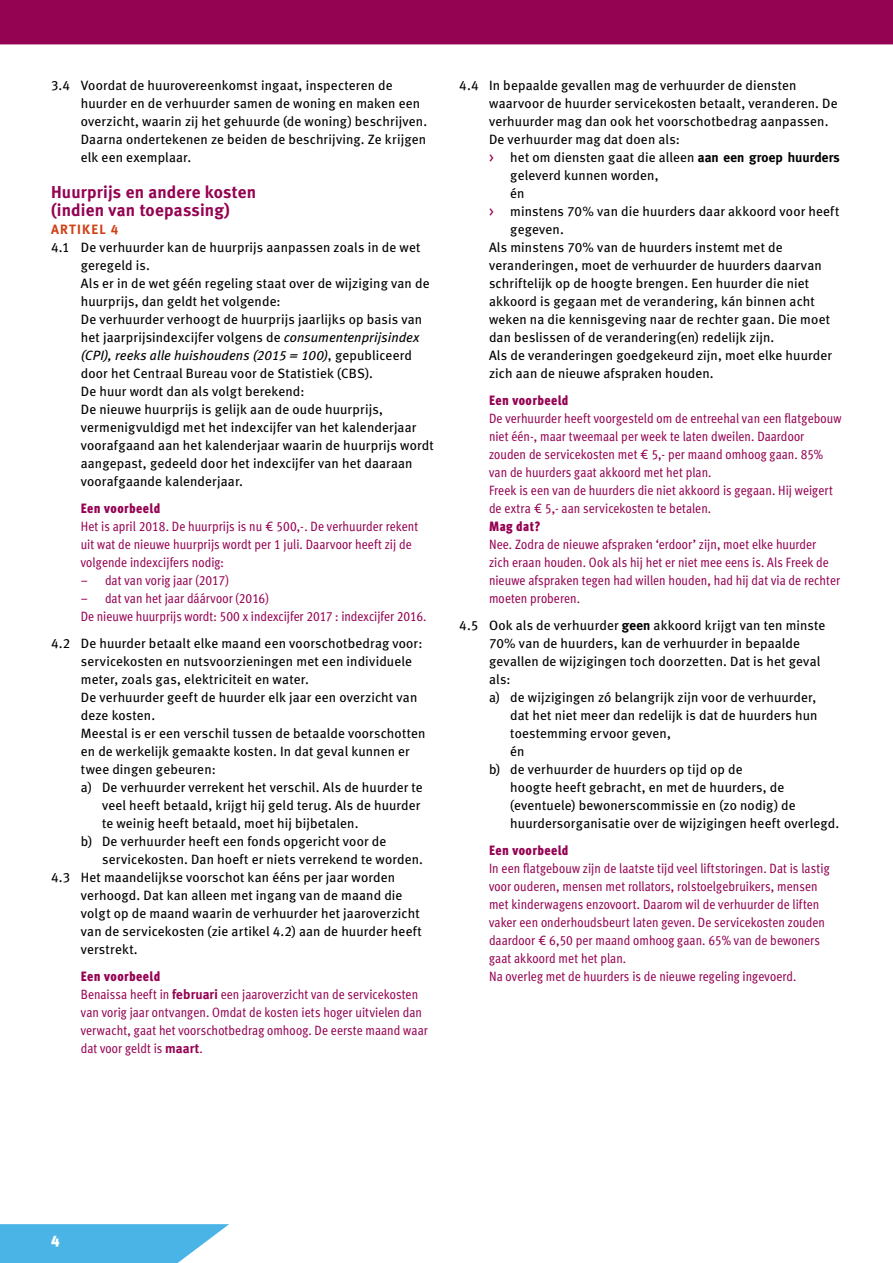
<style>
.page{position:relative;width:893px;height:1263px;background:#fff}
.page>*{position:absolute;margin:0;border:0;box-sizing:border-box;transform-origin:0 0}
.t1{font:17.25px/18px "Meta Bold LF";letter-spacing:.01em;color:#940252}
.t2{font:15px "Meta Black LF";color:#fff}
.t3{font:13.5px/18px "Meta Book LF";letter-spacing:.01em;color:#000}
.t4{font:13.5px/18px "Meta Cond Book LF";letter-spacing:.005em;color:#940252}
.t5{font:13.5px "Meta Cond Black LF";letter-spacing:.035em;color:#940252}
.t6{font:13.5px "Meta Bold LF";letter-spacing:.095em;color:#d04015}
.s1{font-style:italic}
.s2{font-family:"Meta";font-weight:700}
.s3{color:#940252}
</style>
<div class="page">
<svg style="left:0;top:1224px;width:229px;height:39px;background:#5fbce9"></svg>
<div style="left:0;top:0;width:893px;height:44px;background:#940252"></div>
<p class="t3" style="left:81px;top:76px;width:348px;text-indent:-30px">3.4 Voordat de huurovereenkomst ingaat, inspecteren de huurder en de verhuurder samen de woning en maken een overzicht, waarin zij het gehuurde (de woning) beschrijven.<br>Daarna ondertekenen ze beiden de beschrijving. Ze krijgen elk een exemplaar.</p>
<p class="t1" style="left:51px;top:183px;width:207px">Huurprijs en andere kosten (indien van toepassing)</p>
<p class="t6" style="left:51px;top:221px;width:69px">ARTIKEL 4</p>
<p class="t3" style="left:81px;top:238px;width:354px;text-indent:-30px">4.1 De verhuurder kan de huurprijs aanpassen zoals in de wet geregeld is.<br>Als er in de wet géén regeling staat over de wijziging van de huurprijs, dan geldt het volgende:<br>De verhuurder verhoogt de huurprijs jaarlijks op basis van het jaarprijsindexcijfer volgens de <span class="s1">consumentenprijsindex (CPI), reeks alle huishoudens (2015 = 100)</span>, gepubliceerd door het Centraal Bureau voor de Statistiek (CBS).<br>De huur wordt dan als volgt berekend:<br>De nieuwe huurprijs is gelijk aan de oude huurprijs, vermenigvuldigd met het indexcijfer van het kalenderjaar voorafgaand aan het kalenderjaar waarin de huurprijs wordt aangepast, gedeeld door het indexcijfer van het daaraan voorafgaande kalenderjaar.</p>
<p class="t5" style="left:81px;top:500px;width:81px">Een voorbeeld</p>
<p class="t4" style="left:81px;top:517px;width:339px">Het is april 2018. De huurprijs is nu € 500,-. De verhuurder rekent uit wat de nieuwe huurprijs wordt per 1 juli. Daarvoor heeft zij de volgende indexcijfers nodig:</p>
<p class="t4" style="left:81px;top:571px;width:150px">– dat van vorig jaar (2017)</p>
<p class="t4" style="left:81px;top:589px;width:347px">– dat van het jaar dáárvoor (2016)<br>De nieuwe huurprijs wordt: 500 x indexcijfer 2017 : indexcijfer 2016.</p>
<p class="t3" style="left:51px;top:634px;width:373px">4.2 De huurder betaalt elke maand een voorschotbedrag voor:</p>
<p class="t3" style="left:81px;top:652px;width:333px">servicekosten en nutsvoorzieningen met een individuele</p>
<p class="t3" style="left:81px;top:670px;width:229px">meter, zoals gas, elektriciteit en water.</p>
<p class="t3" style="left:81px;top:688px;width:338px">De verhuurder geeft de huurder elk jaar een overzicht van</p>
<p class="t3" style="left:81px;top:706px;width:76px">deze kosten.</p>
<p class="t3" style="left:81px;top:724px;width:346px">Meestal is er een verschil tussen de betaalde voorschotten</p>
<p class="t3" style="left:81px;top:742px;width:331px">en de werkelijk gemaakte kosten. In dat geval kunnen er</p>
<p class="t3" style="left:81px;top:760px;width:136px">twee dingen gebeuren:</p>
<p class="t3" style="left:81px;top:778px;width:343px">a) De verhuurder verrekent het verschil. Als de huurder te</p>
<p class="t3" style="left:102px;top:796px;width:320px">veel heeft betaald, krijgt hij geld terug. Als de huurder</p>
<p class="t3" style="left:102px;top:814px;width:258px">te weinig heeft betaald, moet hij bijbetalen.</p>
<p class="t3" style="left:81px;top:832px;width:307px">b) De verhuurder heeft een fonds opgericht voor de</p>
<p class="t3" style="left:102px;top:850px;width:322px">servicekosten. Dan hoeft er niets verrekend te worden.</p>
<p class="t3" style="left:51px;top:868px;width:346px">4.3 Het maandelijkse voorschot kan ééns per jaar worden</p>
<p class="t3" style="left:81px;top:886px;width:323px">verhoogd. Dat kan alleen met ingang van de maand die</p>
<p class="t3" style="left:81px;top:904px;width:340px">volgt op de maand waarin de verhuurder het jaaroverzicht</p>
<p class="t3" style="left:81px;top:922px;width:343px">van de servicekosten (zie artikel 4.2) aan de huurder heeft</p>
<p class="t3" style="left:81px;top:940px;width:58px">verstrekt.</p>
<p class="t5" style="left:81px;top:968px;width:81px">Een voorbeeld</p>
<p class="t4" style="left:81px;top:985px;width:348px">Benaissa heeft in <span class="s2">februari</span> een jaaroverzicht van de servicekosten van vorig jaar ontvangen. Omdat de kosten iets hoger uitvielen dan verwacht, gaat het voorschotbedrag omhoog. De eerste maand waar dat voor geldt is <span class="s2">maart</span>.</p>
<p class="t3" style="left:459px;top:76px;width:339px">4.4 In bepaalde gevallen mag de verhuurder de diensten</p>
<p class="t3" style="left:489px;top:94px;width:350px">waarvoor de huurder servicekosten betaalt, veranderen. De</p>
<p class="t3" style="left:489px;top:112px;width:341px">verhuurder mag dan ook het voorschotbedrag aanpassen.</p>
<p class="t3" style="left:489px;top:130px;width:192px">De verhuurder mag dat doen als:</p>
<p class="t3" style="left:489px;top:148px;width:352px"><span class="s3">&gt;</span> het om diensten gaat die alleen <span class="s2">aan een groep huurders</span></p>
<p class="t3" style="left:510px;top:166px;width:150px">geleverd kunnen worden,</p>
<p class="t3" style="left:510px;top:184px;width:16px">én</p>
<p class="t3" style="left:489px;top:202px;width:352px"><span class="s3">&gt;</span> minstens 70% van die huurders daar akkoord voor heeft</p>
<p class="t3" style="left:510px;top:220px;width:55px">gegeven.</p>
<p class="t3" style="left:489px;top:238px;width:295px">Als minstens 70% van de huurders instemt met de</p>
<p class="t3" style="left:489px;top:256px;width:334px">veranderingen, moet de verhuurder de huurders daarvan</p>
<p class="t3" style="left:489px;top:274px;width:322px">schriftelijk op de hoogte brengen. Een huurder die niet</p>
<p class="t3" style="left:489px;top:292px;width:327px">akkoord is gegaan met de verandering, kán binnen acht</p>
<p class="t3" style="left:489px;top:310px;width:343px">weken na die kennisgeving naar de rechter gaan. Die moet</p>
<p class="t3" style="left:489px;top:328px;width:287px">dan beslissen of de verandering(en) redelijk zijn.</p>
<p class="t3" style="left:489px;top:346px;width:344px">Als de veranderingen goedgekeurd zijn, moet elke huurder</p>
<p class="t3" style="left:489px;top:364px;width:226px">zich aan de nieuwe afspraken houden.</p>
<p class="t5" style="left:489px;top:392px;width:81px">Een voorbeeld</p>
<p class="t4" style="left:489px;top:409px;width:354px">De verhuurder heeft voorgesteld om de entreehal van een flatgebouw niet één-, maar tweemaal per week te laten dweilen. Daardoor zouden de servicekosten met € 5,- per maand omhoog gaan. 85% van de huurders gaat akkoord met het plan.<br>Freek is een van de huurders die niet akkoord is gegaan. Hij weigert de extra € 5,- aan servicekosten te betalen.</p>
<p class="t5" style="left:489px;top:518px;width:53px">Mag dat?</p>
<p class="t4" style="left:489px;top:535px;width:353px">Nee. Zodra de nieuwe afspraken ‘erdoor’ zijn, moet elke huurder<br>zich eraan houden. Ook als hij het er niet mee eens is. Als Freek de nieuwe afspraken tegen had willen houden, had hij dat via de rechter moeten proberen.</p>
<p class="t3" style="left:459px;top:616px;width:368px">4.5 Ook als de verhuurder <span class="s2">geen</span> akkoord krijgt van ten minste</p>
<p class="t3" style="left:489px;top:634px;width:313px">70% van de huurders, kan de verhuurder in bepaalde</p>
<p class="t3" style="left:489px;top:652px;width:333px">gevallen de wijzigingen toch doorzetten. Dat is het geval</p>
<p class="t3" style="left:489px;top:670px;width:23px">als:</p>
<p class="t3" style="left:489px;top:688px;width:329px">a) de wijzigingen zó belangrijk zijn voor de verhuurder,</p>
<p class="t3" style="left:510px;top:706px;width:309px">dat het niet meer dan redelijk is dat de huurders hun</p>
<p class="t3" style="left:510px;top:724px;width:162px">toestemming ervoor geven,</p>
<p class="t3" style="left:510px;top:742px;width:16px">én</p>
<p class="t3" style="left:489px;top:760px;width:255px">b) de verhuurder de huurders op tijd op de</p>
<p class="t3" style="left:510px;top:778px;width:276px">hoogte heeft gebracht, en met de huurders, de</p>
<p class="t3" style="left:510px;top:796px;width:287px">(eventuele) bewonerscommissie en (zo nodig) de</p>
<p class="t3" style="left:510px;top:814px;width:330px">huurdersorganisatie over de wijzigingen heeft overlegd.</p>
<p class="t5" style="left:489px;top:842px;width:81px">Een voorbeeld</p>
<p class="t4" style="left:489px;top:859px;width:342px">In een flatgebouw zijn de laatste tijd veel liftstoringen. Dat is lastig voor ouderen, mensen met rollators, rolstoelgebruikers, mensen met kinderwagens enzovoort. Daarom wil de verhuurder de liften vaker een onderhoudsbeurt laten geven. De servicekosten zouden daardoor € 6,50 per maand omhoog gaan. 65% van de bewoners gaat akkoord met het plan.<br>Na overleg met de huurders is de nieuwe regeling ingevoerd.</p>
<p class="t2" style="left:51px;top:1231px;width:10px">4</p>
</div>
